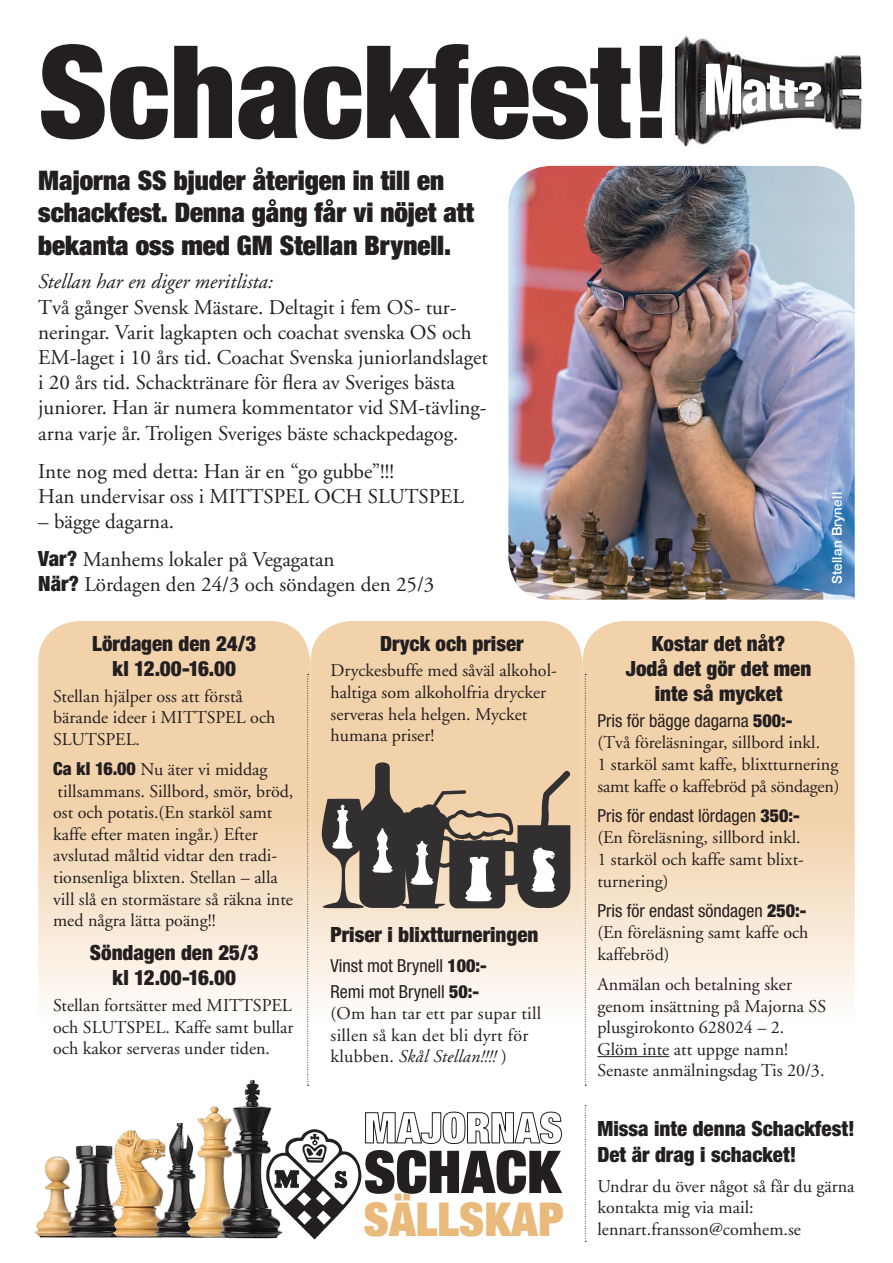
<style>
.page{position:relative;width:893px;height:1263px;background:#fff}
.page>*{position:absolute;margin:0;border:0;box-sizing:border-box;transform-origin:0 0}
.t1{font:900 condensed 129px "Helvetica Neue";color:#231f20}
.t2{font:900 expanded 59.1px "Helvetica Neue";color:#231f20}
.t3{font:900 expanded 46.8px "Helvetica Neue";color:#e9ba7c}
.t4{font:900 expanded 27px/32.4px "Helvetica Neue";color:#231f20}
.t5{font:21px/25.2px "Adobe Garamond";color:#231f20}
.t6{font:900 condensed 21px "Helvetica Neue";color:#231f20}
.t7{font:italic 21px "Adobe Garamond";color:#231f20}
.t8{font:18px/21.6px "Adobe Garamond";color:#231f20}
.t9{font:condensed 18px "Helvetica Neue";color:#231f20}
.t10{font:italic 18px "Adobe Garamond";letter-spacing:.015em;color:#231f20}
.t11{font:500 13.5px "Helvetica Neue";letter-spacing:.015em;color:#fff}
.s1{font-family:"Helvetica Neue";font-weight:900;font-stretch:condensed}
.s2{font-weight:900}
.s3{font-style:normal}
</style>
<div class="page">
<img style="left:508px;top:166px;width:347px;height:434px">
<svg style="left:283px;top:1111px;width:279px;height:128px"></svg>
<img style="left:34px;top:1156px;width:25px;height:82px">
<img style="left:59px;top:1145px;width:42px;height:93px">
<img style="left:101px;top:1130px;width:43px;height:108px">
<img style="left:144px;top:1124px;width:33px;height:114px">
<img style="left:177px;top:1106px;width:43px;height:132px">
<img style="left:220px;top:1079px;width:63px;height:160px">
<img style="left:674px;top:36px;width:188px;height:111px">
<svg style="left:585px;top:1105px;width:1px;height:137px"></svg>
<svg style="left:38px;top:621px;width:272px;height:381px;background:#f4dbbd"></svg>
<svg style="left:310px;top:621px;width:273px;height:381px;background:#f3d6b2"></svg>
<svg style="left:583px;top:621px;width:272px;height:403px;background:#f5ddc0"></svg>
<hr style="left:597px;top:1056px;width:72px;height:1px;background:#231f20">
<svg style="left:585px;top:674px;width:1px;height:412px"></svg>
<svg style="left:307px;top:674px;width:265px;height:412px"></svg>
<img style="left:409px;top:841px;width:26px;height:45px">
<img style="left:330px;top:802px;width:25px;height:52px">
<img style="left:528px;top:848px;width:34px;height:45px">
<img style="left:463px;top:856px;width:34px;height:48px">
<img style="left:370px;top:828px;width:25px;height:48px">
<p class="t1" style="left:38px;top:-14px;width:634px">Schackfest!</p>
<p class="t4" style="left:38px;top:163px;width:437px">Majorna SS bjuder återigen in till en schackfest. Denna gång får vi nöjet att bekanta oss med GM Stellan Brynell.</p>
<p class="t7" style="left:38px;top:270px;width:236px">Stellan har en diger meritlista:</p>
<p class="t5" style="left:38px;top:295px;width:451px">Två gånger Svensk Mästare. Deltagit i fem OS- tur&shy;neringar. Varit lagkapten och coachat svenska OS och EM-laget i 10 års tid. Coachat Svenska juniorlandslaget i 20 års tid. Schacktränare för flera av Sveriges bästa juniorer. Han är numera kommentator vid SM-tävling&shy;arna varje år. Troligen Sveriges bäste schackpedagog.</p>
<p class="t5" style="left:38px;top:459px;width:357px">Inte nog med detta: Han är en “go gubbe”!!!</p>
<p class="t5" style="left:38px;top:484px;width:427px">Han undervisar oss i MITTSPEL OCH SLUTSPEL</p>
<p class="t5" style="left:38px;top:509px;width:137px">– bägge dagarna.</p>
<p class="t5" style="left:38px;top:547px;width:298px"><span class="s1">Var?</span> Manhems lokaler på Vegagatan</p>
<p class="t5" style="left:38px;top:572px;width:398px"><span class="s1">När?</span> Lördagen den 24/3 och söndagen den 25/3</p>
<p class="t11" style="left:826px;top:584px;width:94px;rotate:-90deg">Stellan Brynell</p>
<p class="t6" style="left:92px;top:630px;width:166px">Lördagen den 24/3</p>
<p class="t6" style="left:113px;top:655px;width:125px">kl 12.00-16.00</p>
<p class="t8" style="left:53px;top:686px;width:191px">Stellan hjälper oss att förstå</p>
<p class="t8" style="left:53px;top:707px;width:224px">bärande ideer i MITTSPEL och<br>SLUTSPEL.</p>
<p class="t8" style="left:53px;top:759px;width:216px"><span class="s1">Ca kl 16.00</span> Nu äter vi middag</p>
<p class="t8" style="left:53px;top:780px;width:242px">tillsammans. Sillbord, smör, bröd, ost och potatis.(En starköl samt kaffe efter maten ingår.) Efter avslutad måltid vidtar den tradi&shy;tionsenliga blixten. Stellan – alla vill slå en stormästare så räkna inte med några lätta poäng!!</p>
<p class="t6" style="left:90px;top:939px;width:170px">Söndagen den 25/3</p>
<p class="t6" style="left:113px;top:965px;width:125px">kl 12.00-16.00</p>
<p class="t8" style="left:53px;top:995px;width:242px;text-align:justify">Stellan fortsätter med MITTSPEL och SLUTSPEL. Kaffe samt bullar och kakor serveras under tiden.</p>
<p class="t6" style="left:380px;top:630px;width:145px">Dryck och priser</p>
<p class="t8" style="left:331px;top:660px;width:228px">Dryckesbuffe med såväl alkohol&shy;haltiga som alkoholfria drycker serveras hela helgen. Mycket humana priser!</p>
<p class="t6" style="left:331px;top:921px;width:209px">Priser i blixtturneringen</p>
<p class="t9" style="left:331px;top:955px;width:158px">Vinst mot Brynell <span class="s2">100:-</span></p>
<p class="t9" style="left:331px;top:981px;width:150px">Remi mot Brynell <span class="s2">50:-</span></p>
<p class="t8" style="left:331px;top:1003px;width:212px">(Om han tar ett par supar till</p>
<p class="t8" style="left:331px;top:1025px;width:199px">sillen så kan det bli dyrt för</p>
<p class="t10" style="left:331px;top:1047px;width:178px"><span class="s3">klubben.</span> Skål Stellan!!!! <span class="s3">)</span></p>
<p class="t2" style="left:364px;top:1134px;width:199px">SCHACK</p>
<p class="t3" style="left:364px;top:1189px;width:202px">SÄLLSKAP</p>
<p class="t6" style="left:652px;top:630px;width:135px">Kostar det nåt?</p>
<p class="t6" style="left:626px;top:655px;width:187px">Jodå det gör det men</p>
<p class="t6" style="left:655px;top:681px;width:129px">inte så mycket</p>
<p class="t9" style="left:597px;top:710px;width:197px">Pris för bägge dagarna <span class="s2">500:-</span></p>
<p class="t8" style="left:597px;top:732px;width:224px">(Två föreläsningar, sillbord inkl.</p>
<p class="t8" style="left:597px;top:754px;width:243px">1 starköl samt kaffe, blixtturnering samt kaffe o kaffebröd på söndagen)</p>
<p class="t9" style="left:597px;top:805px;width:204px">Pris för endast lördagen <span class="s2">350:-</span></p>
<p class="t8" style="left:597px;top:827px;width:205px">(En föreläsning, sillbord inkl.</p>
<p class="t8" style="left:597px;top:849px;width:208px">1 starköl och kaffe samt blixt-</p>
<p class="t8" style="left:597px;top:870px;width:73px">turnering)</p>
<p class="t9" style="left:597px;top:900px;width:211px">Pris för endast söndagen <span class="s2">250:-</span></p>
<p class="t8" style="left:597px;top:922px;width:213px">(En föreläsning samt kaffe och kaffebröd)</p>
<p class="t8" style="left:597px;top:974px;width:196px">Anmälan och betalning sker</p>
<p class="t8" style="left:597px;top:995px;width:230px">genom insättning på Majorna SS plusgirokonto 628024 – 2.</p>
<p class="t8" style="left:597px;top:1039px;width:192px">Glöm inte att uppge namn!</p>
<p class="t8" style="left:597px;top:1060px;width:229px">Senaste anmälningsdag Tis 20/3.</p>
<p class="t6" style="left:597px;top:1116px;width:259px">Missa inte denna Schackfest!</p>
<p class="t6" style="left:597px;top:1141px;width:200px">Det är drag i schacket!</p>
<p class="t8" style="left:597px;top:1176px;width:258px">Undrar du över något så får du gärna kontakta mig via mail:</p>
<p class="t8" style="left:597px;top:1219px;width:205px">lennart.fransson@comhem.se</p>
</div>
